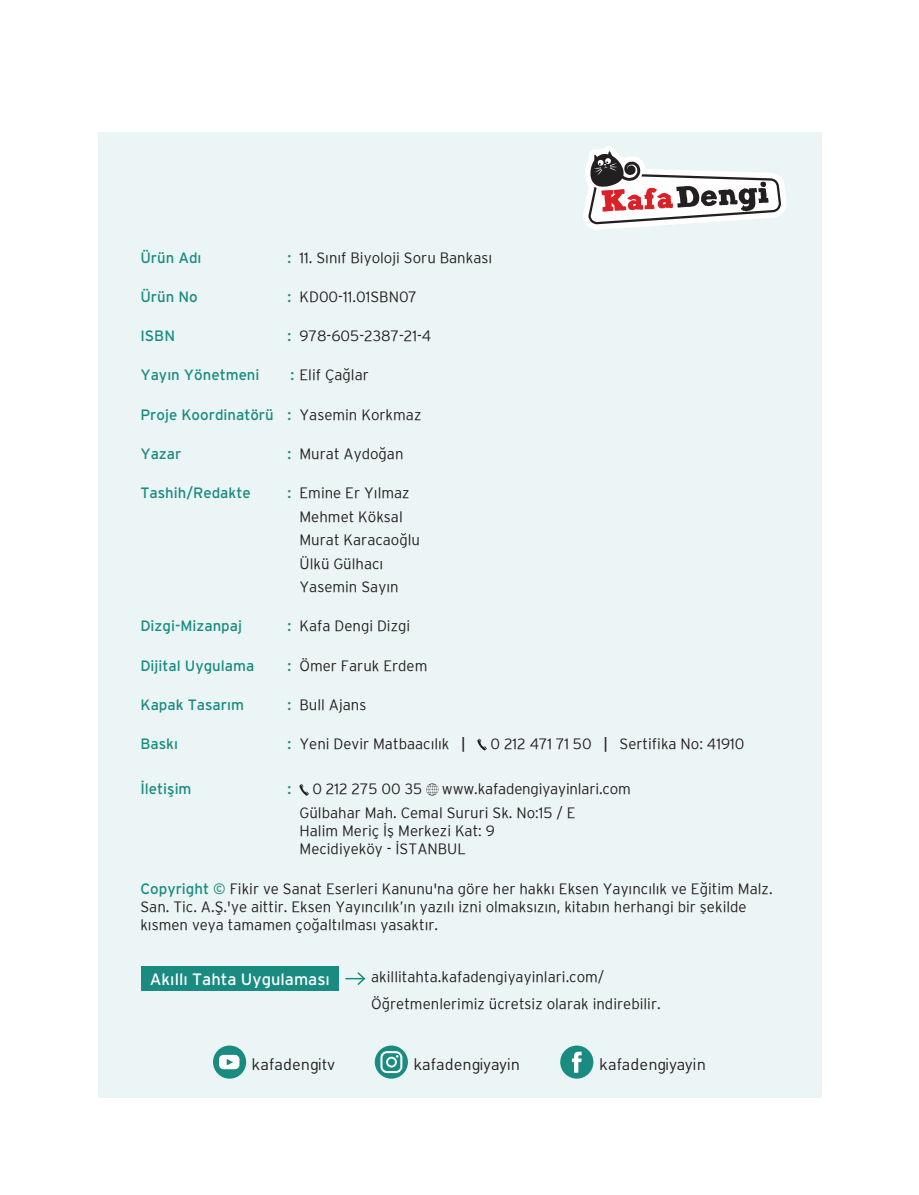
<style>
.page{position:relative;width:919px;height:1195px;background:#fff}
.page>*{position:absolute;margin:0;border:0;box-sizing:border-box;transform-origin:0 0}
.t1{font:16.5px "DIN Tr";color:#231f20}
.t2{font:16.5px "Interstate";color:#fff}
.t3{font:300 15px/23.5px "Interstate";color:#231f20}
.t4{font:15px "Interstate";color:#198b81}
.s1{font-weight:400;color:#198b81}
.s2{font-weight:300;color:#231f20}
.s3{font-weight:400}
</style>
<div class="page">
<div style="left:98px;top:132px;width:723px;height:965px;background:#ecf5f5"></div>
<svg style="left:583px;top:146px;width:203px;height:84px"></svg>
<div style="left:560px;top:1045px;width:33px;height:33px;background:#198b81;border-radius:50%"></div>
<svg style="left:572px;top:1052px;width:9px;height:21px"></svg>
<div style="left:375px;top:1045px;width:33px;height:33px;background:#198b81;border-radius:50%"></div>
<svg style="left:380px;top:1051px;width:22px;height:22px"></svg>
<div style="left:213px;top:1045px;width:33px;height:33px;background:#198b81;border-radius:50%"></div>
<svg style="left:219px;top:1055px;width:20px;height:14px"></svg>
<svg style="left:477px;top:739px;width:10px;height:11px"></svg>
<svg style="left:299px;top:784px;width:10px;height:12px"></svg>
<svg style="left:426px;top:783px;width:12px;height:12px"></svg>
<div style="left:141px;top:966px;width:198px;height:25px;background:#198b81"></div>
<svg style="left:346px;top:972px;width:20px;height:13px"></svg>
<p class="t4" style="left:140px;top:249px;width:63px">Ürün Adı</p>
<p class="t3" style="left:287px;top:245px;width:206px"><span class="s1">:</span> 11. Sınıf Biyoloji Soru Bankası</p>
<p class="t4" style="left:140px;top:288px;width:59px">Ürün No</p>
<p class="t3" style="left:287px;top:284px;width:131px"><span class="s1">:</span> KD00-11.01SBN07</p>
<p class="t4" style="left:140px;top:327px;width:36px">ISBN</p>
<p class="t3" style="left:287px;top:324px;width:145px"><span class="s1">:</span> 978-605-2387-21-4</p>
<p class="t4" style="left:140px;top:366px;width:121px">Yayın Yönetmeni</p>
<p class="t3" style="left:290px;top:363px;width:80px"><span class="s1">:</span> Elif Çağlar</p>
<p class="t4" style="left:140px;top:406px;width:282px">Proje Koordinatörü : <span class="s2">Yasemin Korkmaz</span></p>
<p class="t4" style="left:140px;top:445px;width:43px">Yazar</p>
<p class="t3" style="left:287px;top:441px;width:117px"><span class="s1">:</span> Murat Aydoğan</p>
<p class="t4" style="left:140px;top:484px;width:112px">Tashih/Redakte</p>
<p class="t3" style="left:299px;top:481px;width:122px;text-indent:-12px"><span class="s1">:</span> Emine Er Yılmaz<br>Mehmet Köksal<br>Murat Karacaoğlu<br>Ülkü Gülhacı<br>Yasemin Sayın</p>
<p class="t4" style="left:140px;top:617px;width:103px">Dizgi-Mizanpaj</p>
<p class="t3" style="left:287px;top:614px;width:124px"><span class="s1">:</span> Kafa Dengi Dizgi</p>
<p class="t4" style="left:140px;top:657px;width:115px">Dijital Uygulama</p>
<p class="t3" style="left:287px;top:653px;width:141px"><span class="s1">:</span> Ömer Faruk Erdem</p>
<p class="t4" style="left:140px;top:696px;width:105px">Kapak Tasarım</p>
<p class="t3" style="left:287px;top:692px;width:80px"><span class="s1">:</span> Bull Ajans</p>
<p class="t4" style="left:140px;top:735px;width:39px">Baskı</p>
<p class="t3" style="left:287px;top:732px;width:180px"><span class="s1">:</span> Yeni Devir Matbaacılık <span class="s3">|</span></p>
<p class="t3" style="left:490px;top:732px;width:255px">0 212 471 71 50 <span class="s3">|</span> Sertifika No: 41910</p>
<p class="t4" style="left:140px;top:780px;width:53px">İletişim</p>
<p class="t4" style="left:287px;top:780px;width:5px">:</p>
<p class="t3" style="left:312px;top:777px;width:111px">0 212 275 00 35</p>
<p class="t3" style="left:299px;top:777px;width:333px;line-height:24px;text-indent:142px">www.kafadengiyayinlari.com<br>Gülbahar Mah. Cemal Sururi Sk. No:15 / E</p>
<p class="t3" style="left:299px;top:822px;width:197px;line-height:18px">Halim Meriç İş Merkezi Kat: 9<br>Mecidiyeköy - İSTANBUL</p>
<p class="t3" style="left:140px;top:879px;width:633px;line-height:18px"><span class="s1">Copyright ©</span> Fikir ve Sanat Eserleri Kanunu'na göre her hakkı Eksen Yayıncılık ve Eğitim Malz.<br>San. Tic. A.Ş.'ye aittir. Eksen Yayıncılık’ın yazılı izni olmaksızın, kitabın herhangi bir şekilde kısmen veya tamamen çoğaltılması yasaktır.</p>
<p class="t3" style="left:371px;top:963px;width:291px;line-height:26.5px">akillitahta.kafadengiyayinlari.com/<br>Öğretmenlerimiz ücretsiz olarak indirebilir.</p>
<p class="t2" style="left:150px;top:969px;width:182px">Akıllı Tahta Uygulaması</p>
<p class="t1" style="left:251px;top:1054px;width:85px">kafadengitv</p>
<p class="t1" style="left:413px;top:1054px;width:108px">kafadengiyayin</p>
<p class="t1" style="left:599px;top:1054px;width:108px">kafadengiyayin</p>
</div>
